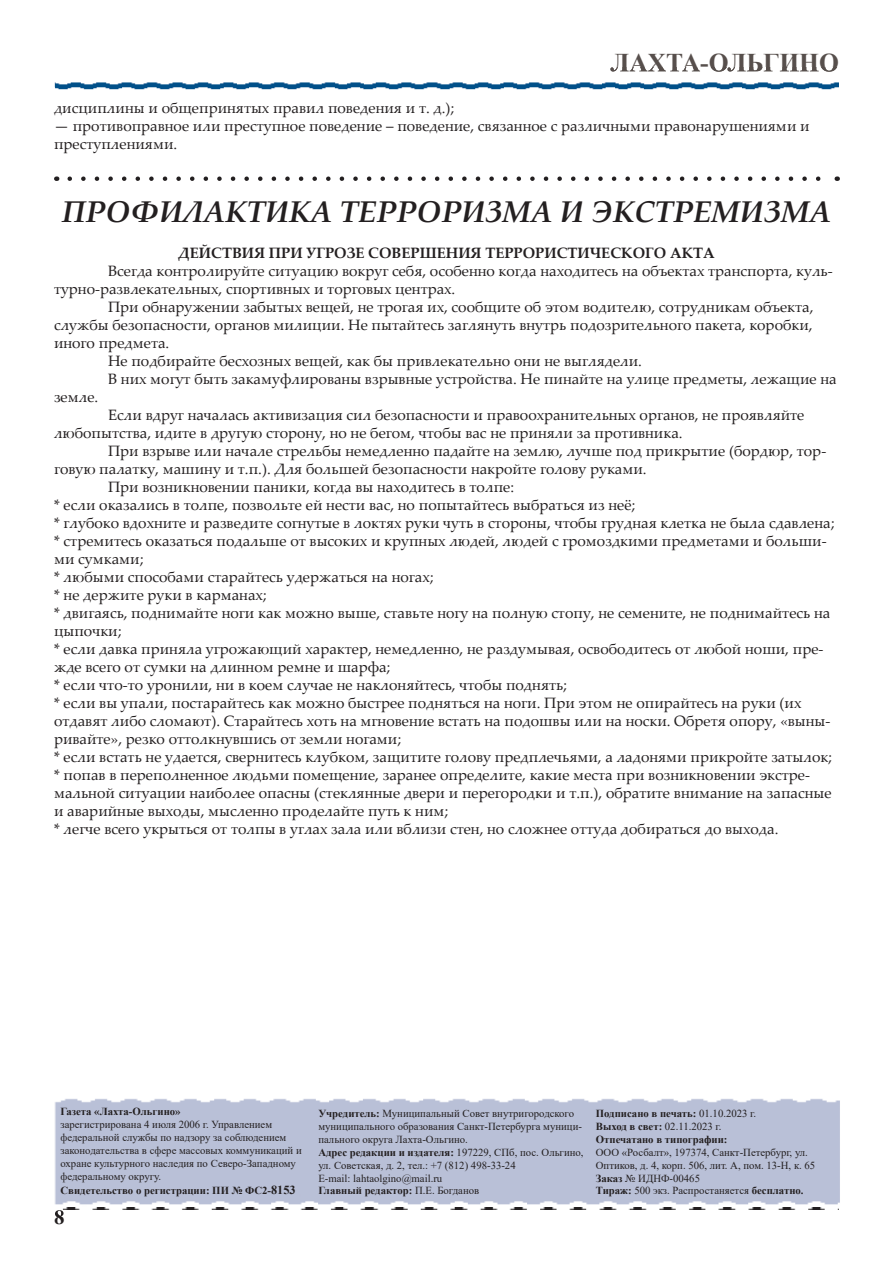
<style>
.page{position:relative;width:893px;height:1263px;background:#fff}
.page>*{position:absolute;margin:0;border:0;box-sizing:border-box;transform-origin:0 0}
.t1{font:italic 700 30px "Palatino Linotype";color:#231f20}
.t2{font:700 25.5px "Times New Roman";color:#574f4c}
.t3{font:700 21px "Times New Roman";color:#231f20}
.t4{font:15px/18px "Palatino Linotype";color:#231f20}
.t5{font:700 15px "Palatino Linotype";color:#231f20}
.t6{font:10.8px/12.9px "Times New Roman";color:#231f20}
.t7{font:700 10.8px/12.9px "Times New Roman";color:#231f20}
.s1{font-size:12.3px}
.s2{font-weight:700}
.s3{font-weight:400}
</style>
<div class="page">
<img style="left:55px;top:82px;width:784px;height:8px">
<img style="left:610px;top:68px;width:227px;height:4px">
<img style="left:54px;top:1099px;width:786px;height:111px">
<img style="left:54px;top:1208px;width:785px;height:1px">
<svg style="left:55px;top:1210px;width:9px;height:6px"></svg>
<svg style="left:70px;top:176px;width:751px;height:5px"></svg>
<h2 class="t2" style="left:610px;top:44px;width:230px">ЛАХТА-ОЛЬГИНО</h2>
<p class="t4" style="left:54px;top:98px;width:402px">дисциплины и общепринятых правил поведения и т. д.);</p>
<p class="t4" style="left:54px;top:116px;width:757px">— противоправное или преступное поведение – поведение, связанное с различными правонарушениями и преступлениями.</p>
<h1 class="t1" style="left:62px;top:190px;width:770px">ПРОФИЛАКТИКА ТЕРРОРИЗМА И ЭКСТРЕМИЗМА</h1>
<p class="t5" style="left:178px;top:242px;width:538px">ДЕЙСТВИЯ ПРИ УГРОЗЕ СОВЕРШЕНИЯ ТЕРРОРИСТИЧЕСКОГО АКТА</p>
<p class="t4" style="left:54px;top:261px;width:780px;text-indent:54px">Всегда контролируйте ситуацию вокруг себя, особенно когда находитесь на объектах транспорта, куль&shy;турно-развлекательных, спортивных и торговых центрах.</p>
<p class="t4" style="left:108px;top:297px;width:707px">При обнаружении забытых вещей, не трогая их, сообщите об этом водителю, сотрудникам объекта,</p>
<p class="t4" style="left:54px;top:315px;width:760px">службы безопасности, органов милиции. Не пытайтесь заглянуть внутрь подозрительного пакета, коробки,</p>
<p class="t4" style="left:54px;top:333px;width:117px">иного предмета.</p>
<p class="t4" style="left:108px;top:351px;width:535px">Не подбирайте бесхозных вещей, как бы привлекательно они не выглядели.</p>
<p class="t4" style="left:108px;top:369px;width:730px">В них могут быть закамуфлированы взрывные устройства. Не пинайте на улице предметы, лежащие на</p>
<p class="t4" style="left:54px;top:387px;width:46px">земле.</p>
<p class="t4" style="left:108px;top:405px;width:698px">Если вдруг началась активизация сил безопасности и правоохранительных органов, не проявляйте</p>
<p class="t4" style="left:54px;top:423px;width:630px">любопытства, идите в другую сторону, но не бегом, чтобы вас не приняли за противника.</p>
<p class="t4" style="left:108px;top:441px;width:720px">При взрыве или начале стрельбы немедленно падайте на землю, лучше под прикрытие (бордюр, тор-</p>
<p class="t4" style="left:54px;top:459px;width:594px">говую палатку, машину и т.п.). Для большей безопасности накройте голову руками.</p>
<p class="t4" style="left:108px;top:477px;width:408px">При возникновении паники, когда вы находитесь в толпе:</p>
<p class="t4" style="left:54px;top:495px;width:583px">* если оказались в толпе, позвольте ей нести вас, но попытайтесь выбраться из неё;</p>
<p class="t4" style="left:54px;top:513px;width:782px">* глубоко вдохните и разведите согнутые в локтях руки чуть в стороны, чтобы грудная клетка не была сдавлена;</p>
<p class="t4" style="left:54px;top:531px;width:774px">* стремитесь оказаться подальше от высоких и крупных людей, людей с громоздкими предметами и больши-</p>
<p class="t4" style="left:54px;top:549px;width:91px">ми сумками;</p>
<p class="t4" style="left:54px;top:567px;width:381px">* любыми способами старайтесь удержаться на ногах;</p>
<p class="t4" style="left:54px;top:585px;width:214px">* не держите руки в карманах;</p>
<p class="t4" style="left:54px;top:603px;width:778px">* двигаясь, поднимайте ноги как можно выше, ставьте ногу на полную стопу, не семените, не поднимайтесь на</p>
<p class="t4" style="left:54px;top:621px;width:69px">цыпочки;</p>
<p class="t4" style="left:54px;top:639px;width:771px">* если давка приняла угрожающий характер, немедленно, не раздумывая, освободитесь от любой ноши, пре-</p>
<p class="t4" style="left:54px;top:657px;width:338px">жде всего от сумки на длинном ремне и шарфа;</p>
<p class="t4" style="left:54px;top:675px;width:515px">* если что-то уронили, ни в коем случае не наклоняйтесь, чтобы поднять;</p>
<p class="t4" style="left:54px;top:693px;width:749px">* если вы упали, постарайтесь как можно быстрее подняться на ноги. При этом не опирайтесь на руки (их</p>
<p class="t4" style="left:54px;top:711px;width:778px">отдавят либо сломают). Старайтесь хоть на мгновение встать на подошвы или на носки. Обретя опору, «выны-</p>
<p class="t4" style="left:54px;top:729px;width:349px">ривайте», резко оттолкнувшись от земли ногами;</p>
<p class="t4" style="left:54px;top:747px;width:779px">* если встать не удается, свернитесь клубком, защитите голову предплечьями, а ладонями прикройте затылок;</p>
<p class="t4" style="left:54px;top:765px;width:757px">* попав в переполненное людьми помещение, заранее определите, какие места при возникновении экстре-</p>
<p class="t4" style="left:54px;top:783px;width:779px">мальной ситуации наиболее опасны (стеклянные двери и перегородки и т.п.), обратите внимание на запасные</p>
<p class="t4" style="left:54px;top:801px;width:396px">и аварийные выходы, мысленно проделайте путь к ним;</p>
<p class="t4" style="left:54px;top:819px;width:726px">* легче всего укрыться от толпы в углах зала или вблизи стен, но сложнее оттуда добираться до выхода.</p>
<p class="t7" style="left:60px;top:1105px;width:122px">Газета «Лахта-Ольгино»</p>
<p class="t6" style="left:60px;top:1118px;width:243px">зарегистрирована 4 июля 2006 г. Управлением федеральной службы по надзору за соблюдением законодательства в сфере массовых коммуникаций и охране культурного наследия по Северо-Западному федеральному округу.</p>
<p class="t7" style="left:60px;top:1184px;width:237px">Свидетельство о регистрации: ПИ № ФС2-<span class="s1">8153</span></p>
<h3 class="t3" style="left:54px;top:1202px;width:12px">8</h3>
<p class="t6" style="left:318px;top:1106px;width:267px"><span class="s2">Учредитель:</span> Муниципальный Совет внутригородского муниципального образования Санкт-Петербурга муници&shy;пального округа Лахта-Ольгино.<br><span class="s2">Адрес редакции и издателя:</span> 197229, СПб, пос. Ольгино, ул. Советская, д. 2, тел.: +7 (812) 498-33-24<br>E-mail: lahtaolgino@mail.ru<br><span class="s2">Главный редактор:</span> П.Е. Богданов</p>
<p class="t7" style="left:596px;top:1107px;width:162px">Подписано в печать: <span class="s3">01.10.2023 г.<br></span>Выход в свет: <span class="s3">02.11.2023 г.<br></span>Отпечатано в типографии:</p>
<p class="t6" style="left:596px;top:1145px;width:221px">ООО «Росбалт», 197374, Санкт-Петербург, ул.<br>Оптиков, д. 4, корп. 506, лит. А, пом. 13-Н, к. 65<br><span class="s2">Заказ</span> № ИДНФ-00465<br><span class="s2">Тираж:</span> 500 экз. Распростаняется <span class="s2">бесплатно.</span></p>
</div>
